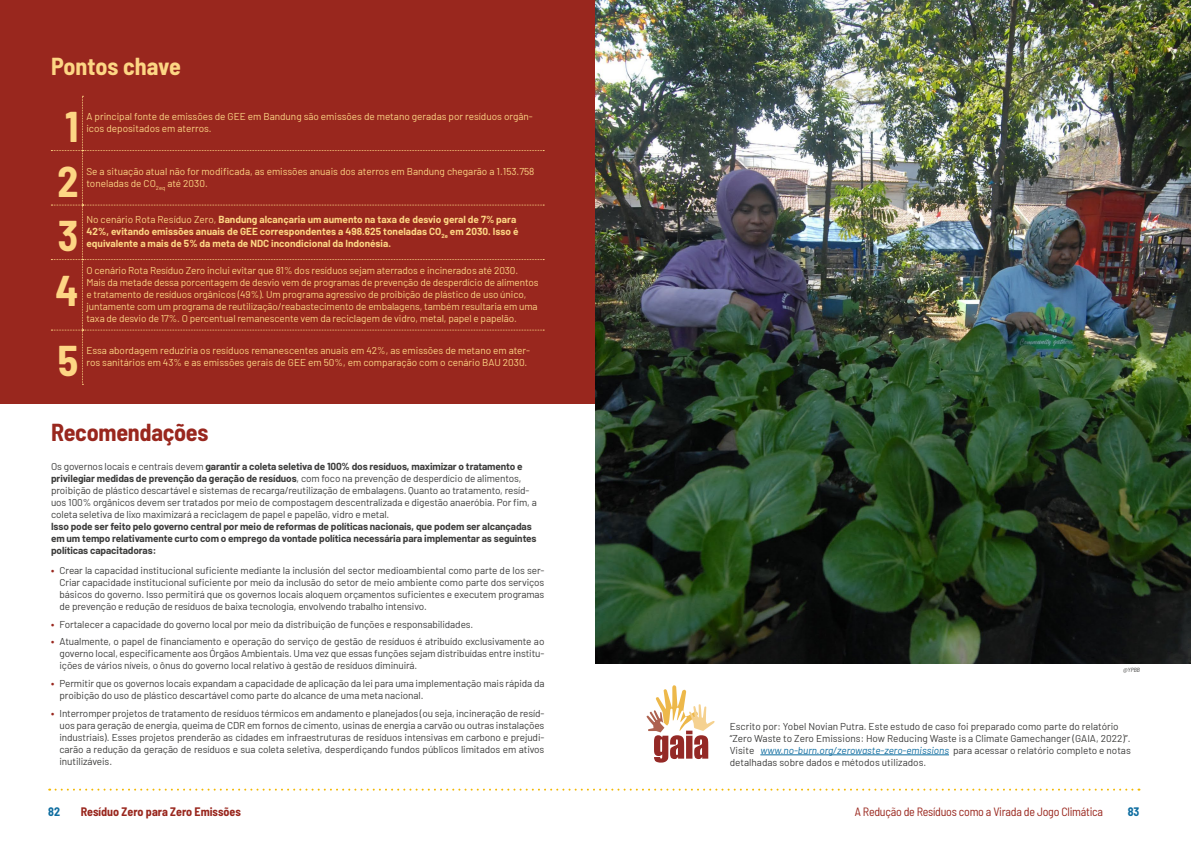
<style>
.page{position:relative;width:1191px;height:842px;background:#fff}
.page>*{position:absolute;margin:0;border:0;box-sizing:border-box;transform-origin:0 0}
.t1{font:700 semi-condensed 42px "Barlow";color:#fdd684}
.t2{font:700 semi-condensed 24px "Barlow";letter-spacing:-.01em;color:#99271e}
.t3{font:700 semi-condensed 24px "Barlow";color:#fdd684}
.t4{font:semi-condensed 12px "Barlow";letter-spacing:-.02em;color:#99271e}
.t5{font:700 semi-condensed 12px "Barlow";color:#99271e}
.t6{font:700 semi-condensed 12px "Barlow";color:#0e6da0}
.t7{font:10px/12px "Barlow";letter-spacing:-.01em;color:#3c3c3b}
.t8{font:10px/12px "Barlow";letter-spacing:-.01em;color:#fdd684}
.t9{font:700 10px/12px "Barlow";color:#fdd684}
.t10{font:700 10px/12px "Barlow";letter-spacing:-.01em;color:#3c3c3b}
.t11{font:italic semi-condensed 6px "Barlow";color:#3c3c3b}
.s1{font-weight:400}
.s2{font-weight:700}
.s3{font-weight:700;color:#99271e}
.s4{font-style:italic;color:#0e6da0}
</style>
<div class="page">
<div style="left:0;top:0;width:595px;height:404px;background:#99271e"></div>
<svg style="left:51px;top:96px;width:493px;height:289px"></svg>
<img style="left:595px;top:0;width:596px;height:663px">
<svg style="left:646px;top:685px;width:69px;height:78px"></svg>
<hr style="left:760px;top:755px;width:189px;height:1px;background:#0e6da0">
<svg style="left:49px;top:789px;width:1083px;height:2px"></svg>
<h2 class="t3" style="left:51px;top:49px;width:131px">Pontos chave</h2>
<h1 class="t1" style="left:65px;top:96px;width:15px">1</h1>
<p class="t8" style="left:86px;top:110px;width:448px">A principal fonte de emissões de GEE em Bandung são emissões de metano geradas por resíduos orgân&shy;icos depositados em aterros.</p>
<h1 class="t1" style="left:57px;top:151px;width:22px">2</h1>
<p class="t8" style="left:86px;top:164px;width:449px">Se a situação atual não for modificada, as emissões anuais dos aterros em Bandung chegarão a 1.153.758 toneladas de CO<sub>2eq</sub> até 2030.</p>
<h1 class="t1" style="left:58px;top:205px;width:22px">3</h1>
<p class="t9" style="left:86px;top:213px;width:433px"><span class="s1">No cenário Rota Resíduo Zero,</span> Bandung alcançaria um aumento na taxa de desvio geral de 7% para<br>42%, evitando emissões anuais de GEE correspondentes a 498.625 toneladas CO<sub>2e</sub> em 2030. Isso é equivalente a mais de 5% da meta de NDC incondicional da Indonésia.</p>
<h1 class="t1" style="left:56px;top:260px;width:24px">4</h1>
<p class="t8" style="left:86px;top:263px;width:454px">O cenário Rota Resíduo Zero inclui evitar que 81% dos resíduos sejam aterrados e incinerados até 2030.<br>Mais da metade dessa porcentagem de desvio vem de programas de prevenção de desperdício de alimentos e tratamento de resíduos orgânicos (49%). Um programa agressivo de proibição de plástico de uso único, juntamente com um programa de reutilização/reabastecimento de embalagens, também resultaria em uma taxa de desvio de 17%. O percentual remanescente vem da reciclagem de vidro, metal, papel e papelão.</p>
<h1 class="t1" style="left:58px;top:330px;width:22px">5</h1>
<p class="t8" style="left:86px;top:344px;width:445px">Essa abordagem reduziria os resíduos remanescentes anuais em 42%, as emissões de metano em ater&shy;ros sanitários em 43% e as emissões gerais de GEE em 50%, em comparação com o cenário BAU 2030.</p>
<h2 class="t2" style="left:51px;top:414px;width:159px">Recomendações</h2>
<p class="t7" style="left:51px;top:459px;width:487px">Os governos locais e centrais devem <span class="s2">garantir a coleta seletiva de 100% dos resíduos, maximizar o tratamento e privilegiar medidas de prevenção da geração de resíduos</span>, com foco na prevenção de desperdício de alimentos, proibição de plástico descartável e sistemas de recarga/reutilização de embalagens. Quanto ao tratamento, resíd&shy;uos 100% orgânicos devem ser tratados por meio de compostagem descentralizada e digestão anaeróbia. Por fim, a coleta seletiva de lixo maximizará a reciclagem de papel e papelão, vidro e metal.</p>
<p class="t10" style="left:51px;top:519px;width:487px">Isso pode ser feito pelo governo central por meio de reformas de políticas nacionais, que podem ser alcançadas em um tempo relativamente curto com o emprego da vontade política necessária para implementar as seguintes políticas capacitadoras:</p>
<p class="t7" style="left:60px;top:564px;width:486px;text-align:justify;text-indent:-8px"><span class="s3">•</span> Crear la capacidad institucional suficiente mediante la inclusión del sector medioambiental como parte de los ser-Criar capacidade institucional suficiente por meio da inclusão do setor de meio ambiente como parte dos serviços básicos do governo. Isso permitirá que os governos locais aloquem orçamentos suficientes e executem programas de prevenção e redução de resíduos de baixa tecnologia, envolvendo trabalho intensivo.</p>
<p class="t7" style="left:51px;top:617px;width:424px"><span class="s3">•</span> Fortalecer a capacidade do governo local por meio da distribuição de funções e responsabilidades.</p>
<p class="t7" style="left:60px;top:635px;width:486px;text-align:justify;text-indent:-8px"><span class="s3">•</span> Atualmente, o papel de financiamento e operação do serviço de gestão de resíduos é atribuído exclusivamente ao governo local, especificamente aos Órgãos Ambientais. Uma vez que essas funções sejam distribuídas entre institu&shy;ições de vários níveis, o ônus do governo local relativo à gestão de resíduos diminuirá.</p>
<p class="t7" style="left:60px;top:677px;width:486px;text-indent:-8px"><span class="s3">•</span> Permitir que os governos locais expandam a capacidade de aplicação da lei para uma implementação mais rápida da proibição do uso de plástico descartável como parte do alcance de uma meta nacional.</p>
<p class="t7" style="left:60px;top:706px;width:486px;text-align:justify;text-indent:-8px"><span class="s3">•</span> Interromper projetos de tratamento de resíduos térmicos em andamento e planejados (ou seja, incineração de resíd&shy;uos para geração de energia, queima de CDR em fornos de cimento, usinas de energia a carvão ou outras instalações industriais). Esses projetos prenderão as cidades em infraestruturas de resíduos intensivas em carbono e prejudi&shy;carão a redução da geração de resíduos e sua coleta seletiva, desperdiçando fundos públicos limitados em ativos inutilizáveis.</p>
<p class="t11" style="left:1123px;top:666px;width:18px">@YPBB</p>
<p class="t7" style="left:729px;top:720px;width:403px">Escrito por: Yobel Novian Putra. Este estudo de caso foi preparado como parte do relatório “Zero Waste to Zero Emissions: How Reducing Waste is a Climate Gamechanger (GAIA, 2022)”.<br>Visite <span class="s4">www.no-burn.org/zerowaste-zero-emissions</span> para acessar o relatório completo e notas detalhadas sobre dados e métodos utilizados.</p>
<p class="t6" style="left:48px;top:803px;width:13px">82</p>
<p class="t5" style="left:81px;top:803px;width:161px">Resíduo Zero para Zero Emissões</p>
<p class="t4" style="left:855px;top:803px;width:250px">A Redução de Resíduos como a Virada de Jogo Climática</p>
<p class="t6" style="left:1127px;top:803px;width:13px">83</p>
</div>
